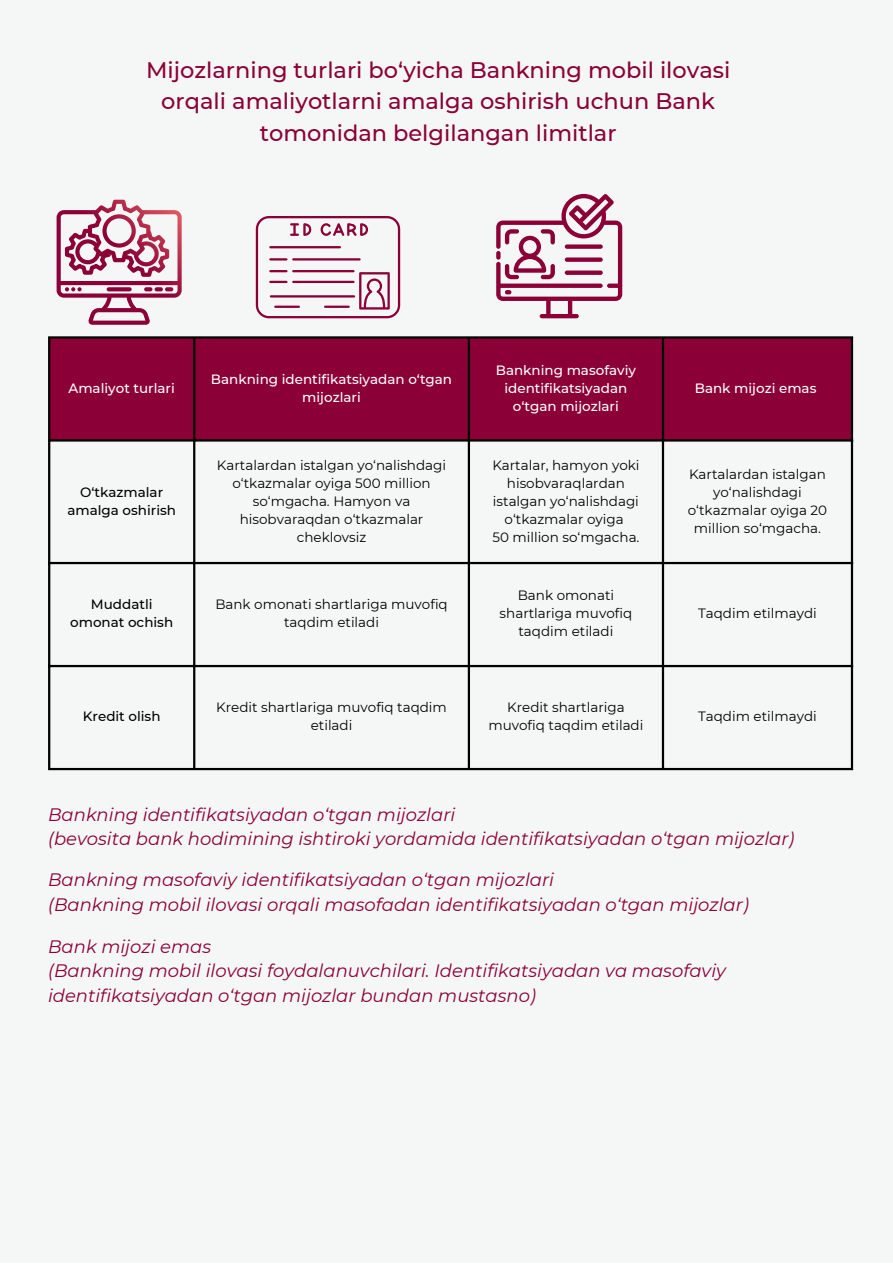
<style>
.page{position:relative;width:893px;height:1264px;background:#fff}
.page>*{position:absolute;margin:0;border:0;box-sizing:border-box;transform-origin:0 0}
.t1{font:500 22.5px/31.5px "Montserrat";color:#8b0037;text-align:center}
.t2{font:italic 18px/24.8px "Montserrat";color:#8b0037}
.t3{font:13.5px/18px "Montserrat";color:#000;text-align:center}
.t4{font:500 13.5px/18px "Montserrat";color:#fff;text-align:center}
.t5{font:500 13.5px/18px "Montserrat";color:#000;text-align:center}
</style>
<div class="page">
<div style="left:0;top:0;width:892px;height:1262px;background:#f5f7f6"></div>
<div style="left:50px;top:338px;width:800px;height:101px;background:#8b0037"></div>
<hr style="left:48px;top:338px;width:2px;height:430px;background:#000">
<hr style="left:193px;top:338px;width:2px;height:430px;background:#000">
<hr style="left:467px;top:338px;width:3px;height:430px;background:#000">
<hr style="left:661px;top:338px;width:3px;height:430px;background:#000">
<hr style="left:850px;top:338px;width:3px;height:430px;background:#000">
<hr style="left:48px;top:336px;width:805px;height:2px;background:#000">
<hr style="left:48px;top:439px;width:805px;height:2px;background:#000">
<hr style="left:48px;top:562px;width:805px;height:2px;background:#000">
<hr style="left:48px;top:665px;width:805px;height:2px;background:#000">
<hr style="left:48px;top:768px;width:805px;height:2px;background:#000">
<svg style="left:496px;top:194px;width:126px;height:124px"></svg>
<svg style="left:256px;top:216px;width:144px;height:102px"></svg>
<svg style="left:57px;top:200px;width:124px;height:124px"></svg>
<p class="t1" style="left:146px;top:54px;width:586px">Mijozlarning turlari bo‘yicha Bankning mobil ilovasi orqali amaliyotlarni amalga oshirish uchun Bank tomonidan belgilangan limitlar</p>
<p class="t4" style="left:68px;top:379px;width:108px">Amaliyot turlari</p>
<p class="t4" style="left:211px;top:370px;width:243px">Bankning identifikatsiyadan o‘tgan mijozlari</p>
<p class="t4" style="left:496px;top:361px;width:142px">Bankning masofaviy identifikatsiyadan o‘tgan mijozlari</p>
<p class="t5" style="left:67px;top:483px;width:110px">O‘tkazmalar amalga oshirish</p>
<p class="t3" style="left:217px;top:456px;width:231px">Kartalardan istalgan yo‘nalishdagi o‘tkazmalar oyiga 500 million so‘mgacha. Hamyon va hisobvaraqdan o‘tkazmalar cheklovsiz</p>
<p class="t3" style="left:492px;top:456px;width:149px">Kartalar, hamyon yoki hisobvaraqlardan istalgan yo‘nalishdagi o‘tkazmalar oyiga</p>
<p class="t3" style="left:492px;top:528px;width:149px">50 million so‘mgacha.</p>
<p class="t5" style="left:70px;top:595px;width:105px">Muddatli omonat ochish</p>
<p class="t3" style="left:215px;top:595px;width:234px">Bank omonati shartlariga muvofiq taqdim etiladi</p>
<p class="t3" style="left:499px;top:586px;width:134px">Bank omonati shartlariga muvofiq taqdim etiladi</p>
<p class="t4" style="left:694px;top:379px;width:123px">Bank mijozi emas</p>
<p class="t3" style="left:687px;top:465px;width:141px">Kartalardan istalgan yo‘nalishdagi o‘tkazmalar oyiga 20 million so‘mgacha.</p>
<p class="t3" style="left:698px;top:604px;width:120px">Taqdim etilmaydi</p>
<p class="t5" style="left:83px;top:707px;width:79px">Kredit olish</p>
<p class="t3" style="left:216px;top:698px;width:232px">Kredit shartlariga muvofiq taqdim etiladi</p>
<p class="t3" style="left:488px;top:698px;width:156px">Kredit shartlariga muvofiq taqdim etiladi</p>
<p class="t3" style="left:698px;top:707px;width:120px">Taqdim etilmaydi</p>
<p class="t2" style="left:48px;top:801px;width:409px">Bankning identifikatsiyadan o‘tgan mijozlari</p>
<p class="t2" style="left:48px;top:826px;width:747px">(bevosita bank hodimining ishtiroki yordamida identifikatsiyadan o‘tgan mijozlar)</p>
<p class="t2" style="left:48px;top:867px;width:507px">Bankning masofaviy identifikatsiyadan o‘tgan mijozlari</p>
<p class="t2" style="left:48px;top:892px;width:702px">(Bankning mobil ilovasi orqali masofadan identifikatsiyadan o‘tgan mijozlar)</p>
<p class="t2" style="left:48px;top:933px;width:165px">Bank mijozi emas</p>
<p class="t2" style="left:48px;top:958px;width:679px">(Bankning mobil ilovasi foydalanuvchilari. Identifikatsiyadan va masofaviy identifikatsiyadan o‘tgan mijozlar bundan mustasno)</p>
</div>
